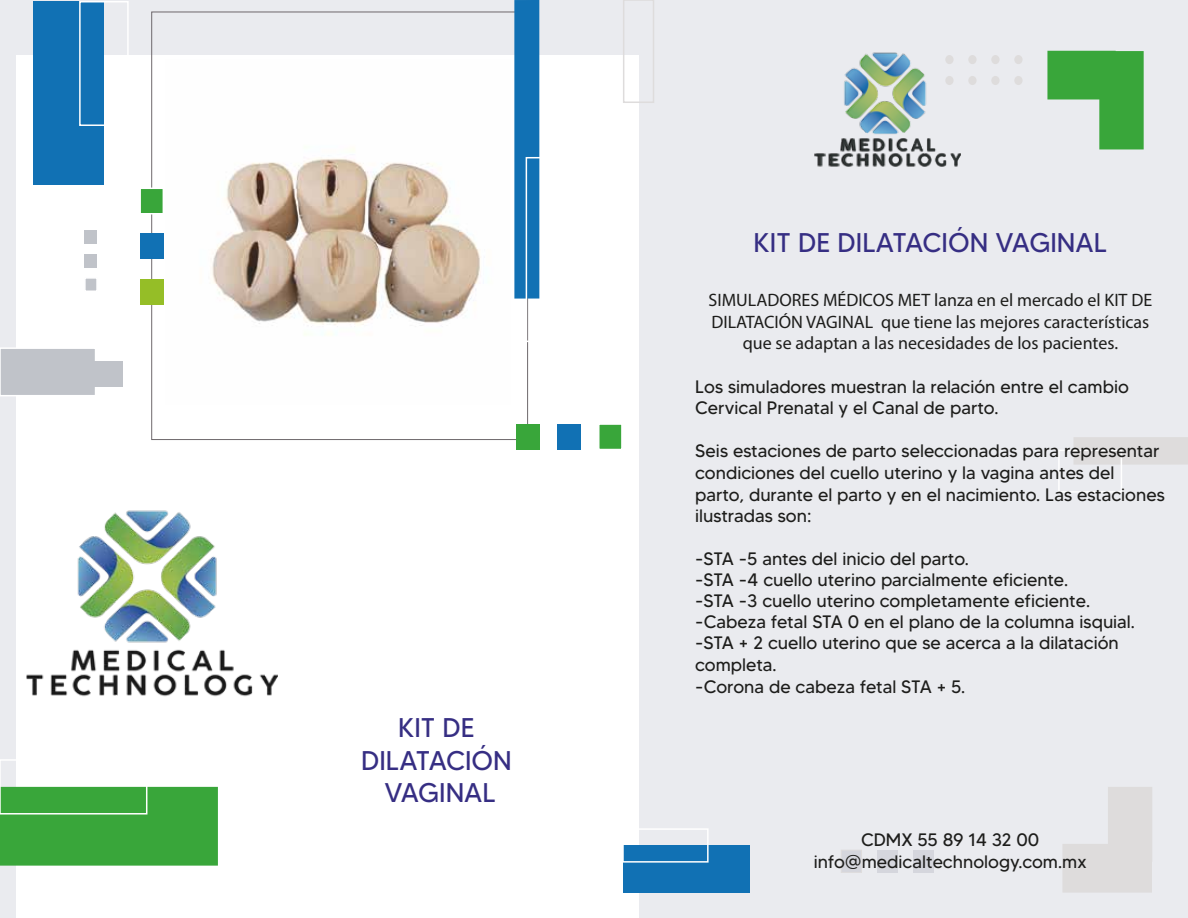
<style>
.page{position:relative;width:1188px;height:918px;background:#eaebef}
.page>*{position:absolute;margin:0;border:0;box-sizing:border-box;transform-origin:0 0}
.t1{font:27px/32.4px "MADETOMMY";color:#362e83;text-align:center}
.t2{font:18px/21.3px "MADETOMMY";color:#1d1d1b}
.t3{font:18px/21.6px "Myriad Pro";color:#1d1d1b;text-align:center}
</style>
<div class="page">
<svg style="left:1047px;top:51px;width:97px;height:98px"></svg>
<svg style="left:1062px;top:787px;width:90px;height:106px"></svg>
<div style="left:968px;top:76px;width:9px;height:9px;background:#dedcdc;border-radius:50%"></div>
<div style="left:968px;top:55px;width:9px;height:9px;background:#dedcdc;border-radius:50%"></div>
<div style="left:991px;top:76px;width:9px;height:9px;background:#dedcdc;border-radius:50%"></div>
<div style="left:991px;top:55px;width:9px;height:9px;background:#dedcdc;border-radius:50%"></div>
<div style="left:1014px;top:76px;width:9px;height:9px;background:#dedcdc;border-radius:50%"></div>
<div style="left:1014px;top:55px;width:9px;height:9px;background:#dedcdc;border-radius:50%"></div>
<div style="left:16px;top:55px;width:623px;height:863px;background:#fff"></div>
<div style="left:0;top:347px;width:96px;height:49px;background:#c0c3c9;border:2px solid #fff"></div>
<div style="left:28px;top:361px;width:94px;height:25px;background:#c0c3c9"></div>
<div style="left:623px;top:0;width:31px;height:103px;border:2px solid #dedcdc"></div>
<div style="left:623px;top:845px;width:126px;height:48px;background:#1171b4"></div>
<div style="left:622px;top:828px;width:87px;height:35px;border:2px solid #fff"></div>
<div style="left:140px;top:279px;width:23px;height:26px;background:#95be27"></div>
<div style="left:140px;top:234px;width:23px;height:25px;background:#1171b4"></div>
<div style="left:139px;top:188px;width:25px;height:27px;background:#39a63a;border:2px solid #fff"></div>
<div style="left:516px;top:424px;width:23px;height:26px;background:#39a63a"></div>
<div style="left:557px;top:424px;width:24px;height:26px;background:#1171b4"></div>
<div style="left:598px;top:423px;width:25px;height:27px;background:#39a63a;border:2px solid #fff"></div>
<div style="left:514px;top:0;width:25px;height:299px;background:#1171b4"></div>
<div style="left:526px;top:157px;width:39px;height:185px;border:2px solid #fff"></div>
<div style="left:85px;top:230px;width:12px;height:14px;background:#c0c3c9"></div>
<div style="left:85px;top:254px;width:12px;height:13px;background:#c0c3c9"></div>
<div style="left:84px;top:277px;width:14px;height:15px;background:#c0c3c9;border:2px solid #fff"></div>
<div style="left:34px;top:2px;width:70px;height:183px;background:#1171b4"></div>
<div style="left:79px;top:1px;width:50px;height:125px;border:2px solid #fff"></div>
<div style="left:0;top:787px;width:218px;height:79px;background:#39a63a"></div>
<div style="left:0;top:759px;width:147px;height:56px;border:2px solid #fff"></div>
<div style="left:914px;top:850px;width:20px;height:22px;background:#d5d6dd"></div>
<div style="left:877px;top:850px;width:21px;height:22px;background:#d5d6dd"></div>
<div style="left:841px;top:850px;width:21px;height:23px;background:#d5d6dd"></div>
<div style="left:1073px;top:437px;width:115px;height:28px;background:#dedcdc"></div>
<div style="left:1058px;top:450px;width:64px;height:43px;border:2px solid #fff"></div>
<img style="left:26px;top:510px;width:251px;height:187px">
<img style="left:816px;top:52px;width:144px;height:115px">
<img style="left:212px;top:148px;width:269px;height:187px">
<h1 class="t1" style="left:361px;top:711px;width:152px">KIT DE<br>DILATACIÓN<br>VAGINAL</h1>
<h1 class="t1" style="left:754px;top:226px;width:355px">KIT DE DILATACIÓN VAGINAL</h1>
<p class="t3" style="left:709px;top:289px;width:445px">SIMULADORES MÉDICOS MET lanza en el mercado el KIT DE<br>DILATACIÓN VAGINAL que tiene las mejores características que se adaptan a las necesidades de los pacientes.</p>
<p class="t2" style="left:695px;top:375px;width:435px">Los simuladores muestran la relación entre el cambio<br>Cervical Prenatal y el Canal de parto.</p>
<p class="t2" style="left:695px;top:440px;width:471px">Seis estaciones de parto seleccionadas para representar condiciones del cuello uterino y la vagina antes del parto, durante el parto y en el nacimiento. Las estaciones ilustradas son:</p>
<p class="t2" style="left:695px;top:548px;width:441px">-STA -5 antes del inicio del parto.<br>-STA -4 cuello uterino parcialmente eficiente.<br>-STA -3 cuello uterino completamente eficiente. -Cabeza fetal STA 0 en el plano de la columna isquial. -STA + 2 cuello uterino que se acerca a la dilatación completa.<br>-Corona de cabeza fetal STA + 5.</p>
<p class="t2" style="left:814px;top:829px;width:274px;text-align:center">CDMX 55 89 14 32 00 info@medicaltechnology.com.mx</p>
</div>
